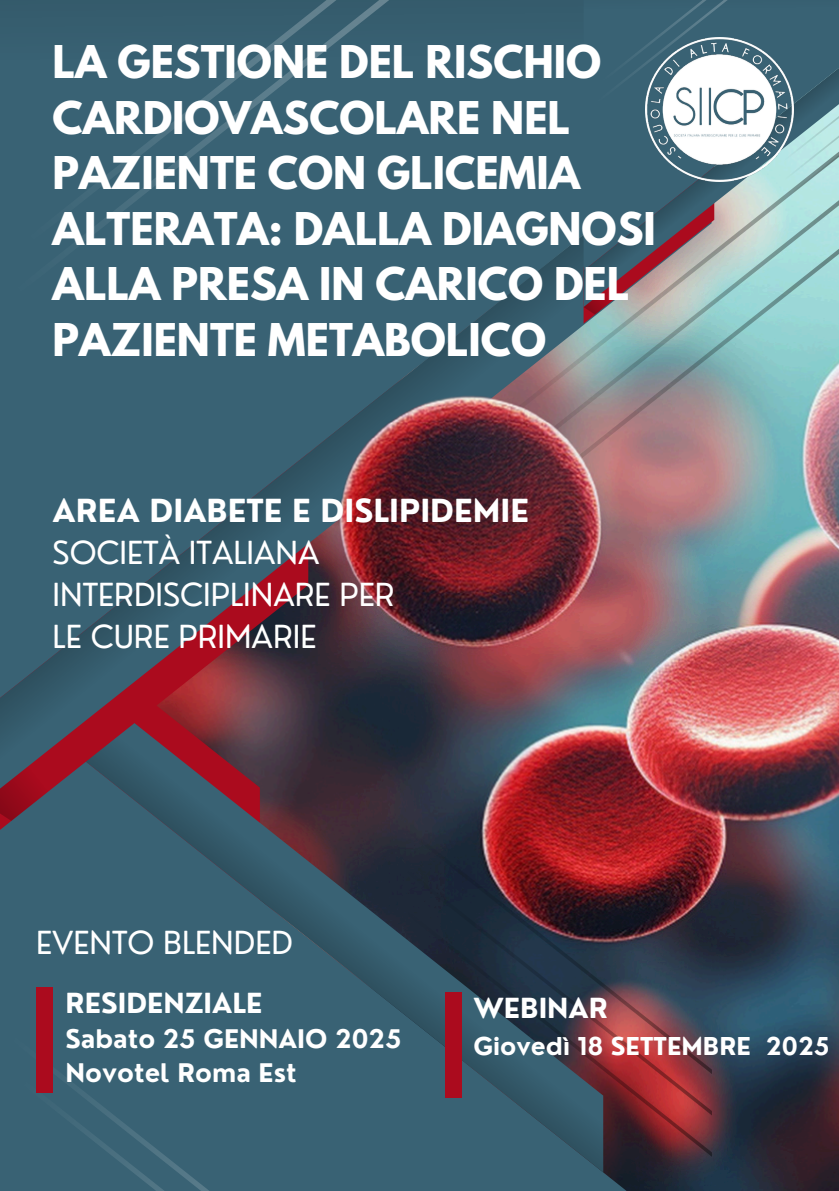
<style>
.page{position:relative;width:839px;height:1191px;background:#fff}
.page>*{position:absolute;margin:0;border:0;box-sizing:border-box;transform-origin:0 0}
.t1{font:700 40px/55.6px "League Spartan";color:#fff}
.t2{font:31px/42px "Nourd";color:#fff}
.t3{font:700 27px "Nourd";color:#fff}
.t4{font:700 25px/34.4px "Nourd";color:#fff}
.t5{font:700 24px "Nourd";color:#fff}
.s1{font-weight:700}
</style>
<div class="page">
<img style="left:712px;top:712px;width:126px;height:479px">
<svg style="left:403px;top:1157px;width:309px;height:34px;background:#2d4655"></svg>
<svg style="left:0;top:802px;width:603px;height:370px;background:#385c6d"></svg>
<svg style="left:403px;top:1115px;width:309px;height:42px;background:#444a58"></svg>
<svg style="left:403px;top:1074px;width:309px;height:41px;background:#5a4a57"></svg>
<img style="left:373px;top:800px;width:339px;height:274px">
<div style="left:0;top:1011px;width:403px;height:180px;background:#396274"></div>
<div style="left:0;top:1047px;width:359px;height:144px;background:#396274"></div>
<svg style="left:0;top:802px;width:308px;height:42px;background:#405464"></svg>
<img style="left:711px;top:570px;width:127px;height:142px">
<div style="left:477px;top:0;width:106px;height:133px;background:#396274"></div>
<img style="left:0;top:133px;width:711px;height:669px">
<div style="left:477px;top:151px;width:106px;height:49px;background:#396274"></div>
<div style="left:477px;top:200px;width:106px;height:49px;background:#396274"></div>
<img style="left:441px;top:249px;width:397px;height:321px">
<div style="left:0;top:0;width:477px;height:323px;background:#396274"></div>
<div style="left:0;top:0;width:424px;height:281px;background:#396274"></div>
<svg style="left:0;top:712px;width:97px;height:109px;background:#604052"></svg>
<img style="left:322px;top:370px;width:302px;height:300px">
<div style="left:36px;top:987px;width:17px;height:105px;background:#ab0b1e"></div>
<svg style="left:583px;top:0;width:255px;height:324px;background:#708f97"></svg>
<img style="left:645px;top:38px;width:148px;height:144px">
<div style="left:445px;top:993px;width:17px;height:105px;background:#ab0b1e"></div>
<h1 class="t1" style="left:53px;top:40px;width:604px">LA GESTIONE DEL RISCHIO<br>CARDIOVASCOLARE NEL<br>PAZIENTE CON GLICEMIA<br>ALTERATA: DALLA DIAGNOSI<br>ALLA PRESA IN CARICO DEL<br>PAZIENTE METABOLICO</h1>
<p class="t2" style="left:53px;top:489px;width:478px"><span class="s1">AREA DIABETE E DISLIPIDEMIE<br></span>SOCIETÀ ITALIANA<br>INTERDISCIPLINARE PER<br>LE CURE PRIMARIE</p>
<h3 class="t2" style="left:36px;top:921px;width:258px">EVENTO BLENDED</h3>
<h2 class="t3" style="left:66px;top:986px;width:198px">RESIDENZIALE</h2>
<p class="t4" style="left:66px;top:1021px;width:337px">Sabato 25 GENNAIO 2025<br>Novotel Roma Est</p>
<h2 class="t3" style="left:473px;top:991px;width:136px">WEBINAR</h2>
<p class="t5" style="left:473px;top:1031px;width:357px">Giovedì 18 SETTEMBRE 2025</p>
</div>
